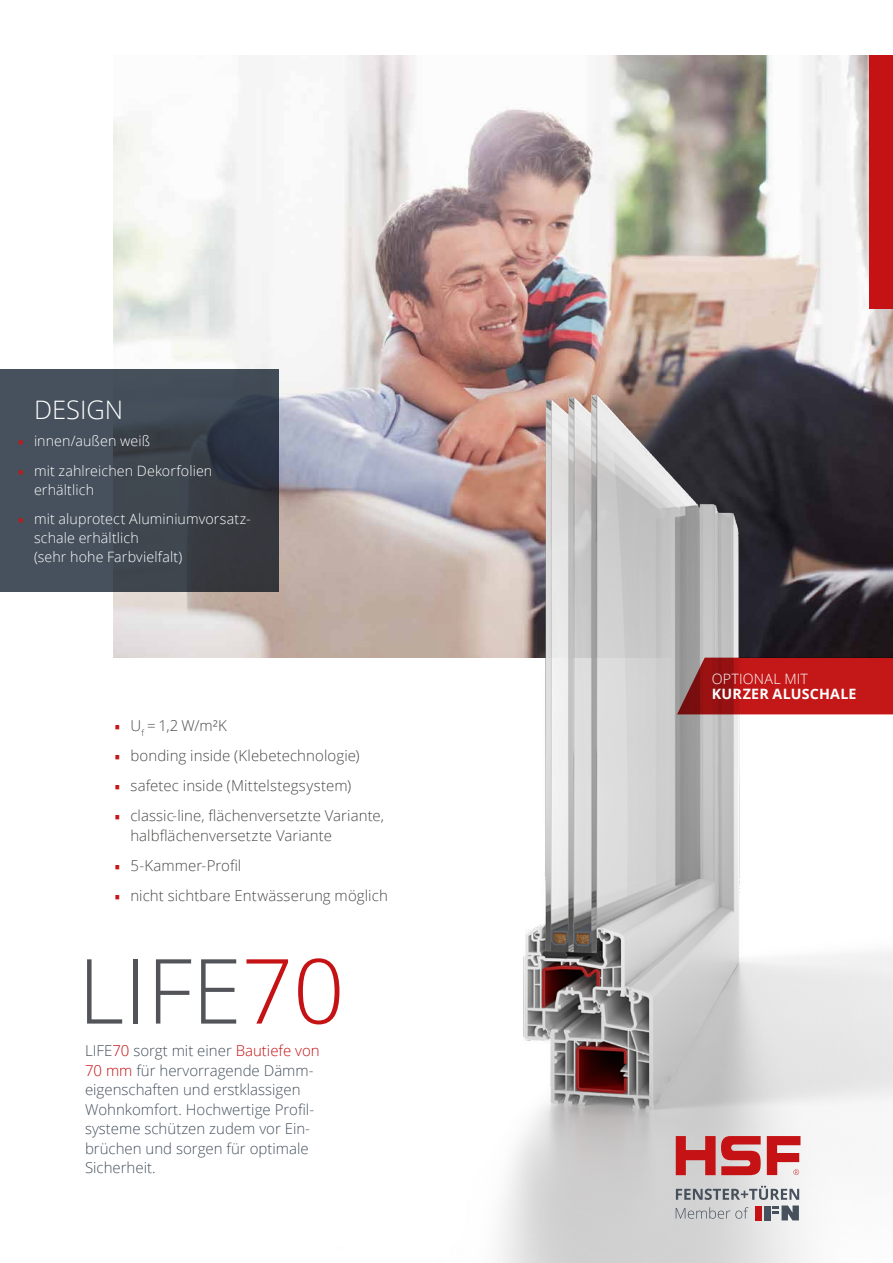
<style>
.page{position:relative;width:893px;height:1263px;background:#fff}
.page>*{position:absolute;margin:0;border:0;box-sizing:border-box;transform-origin:0 0}
.t1{font:300 90px "Open Sans";color:#52545a}
.t2{font:300 25.5px "Open Sans";color:#fff}
.t3{font:300 15px/19.5px "Open Sans";letter-spacing:.005em;color:#4a4a49}
.t4{font:300 15px/19.5px "Open Sans";color:#46515d}
.t5{font:300 14.25px/18.8px "Open Sans";letter-spacing:.005em;color:#fff}
.t6{font:700 14.25px "Open Sans";letter-spacing:.015em;color:#fff}
.s1{font-family:"Titillium Text 25 L 1 wt";font-weight:400;color:#c41718}
.s2{color:#c51315}
</style>
<div class="page">
<img style="left:113px;top:55px;width:757px;height:603px">
<div style="left:870px;top:55px;width:23px;height:254px;background:#c51315"></div>
<img style="left:265px;top:266px;width:628px;height:997px">
<svg style="left:676px;top:656px;width:217px;height:59px;background:#b32122"></svg>
<svg style="left:676px;top:1136px;width:85px;height:39px;background:#ca595b"></svg>
<svg style="left:767px;top:1136px;width:33px;height:39px"></svg>
<svg style="left:676px;top:1186px;width:123px;height:34px;background:#b3b2b5"></svg>
<svg style="left:0;top:369px;width:279px;height:223px;background:#3e4751"></svg>
<h2 class="t2" style="left:34px;top:392px;width:91px">DESIGN</h2>
<p class="t5" style="left:17px;top:431px;width:135px"><span class="s1">•</span> innen/außen weiß</p>
<p class="t5" style="left:34px;top:461px;width:180px;text-indent:-17px"><span class="s1">•</span> mit zahlreichen Dekorfolien erhältlich</p>
<p class="t5" style="left:34px;top:509px;width:218px;text-indent:-17px"><span class="s1">•</span> mit aluprotect Aluminiumvorsatz&shy;schale erhältlich<br>(sehr hohe Farbvielfalt)</p>
<p class="t3" style="left:113px;top:715px;width:115px"><span class="s1">•</span> U<sub>f</sub> = 1,2 W/m²K</p>
<p class="t3" style="left:113px;top:745px;width:248px"><span class="s1">•</span> bonding inside (Klebetechnologie)</p>
<p class="t3" style="left:113px;top:775px;width:239px"><span class="s1">•</span> safetec inside (Mittelstegsystem)</p>
<p class="t3" style="left:130px;top:806px;width:255px;text-indent:-17px"><span class="s1">•</span> classic-line, flächenversetzte Variante, halbflächenversetzte Variante</p>
<p class="t3" style="left:113px;top:855px;width:129px"><span class="s1">•</span> 5-Kammer-Profil</p>
<p class="t3" style="left:113px;top:885px;width:276px"><span class="s1">•</span> nicht sichtbare Entwässerung möglich</p>
<h1 class="t1" style="left:78px;top:929px;width:268px">LIFE<span class="s2">70</span></h1>
<p class="t4" style="left:85px;top:1041px;width:236px">LIFE<span class="s2">70</span> sorgt mit einer <span class="s2">Bautiefe von<br>70 mm</span> für hervorragende Dämm&shy;eigenschaften und erstklassigen<br>Wohnkomfort. Hochwertige Profil&shy;systeme schützen zudem vor Ein&shy;brüchen und sorgen für optimale<br>Sicherheit.</p>
<p class="t5" style="left:712px;top:669px;width:98px">OPTIONAL MIT</p>
<p class="t6" style="left:712px;top:684px;width:146px">KURZER ALUSCHALE</p>
</div>
